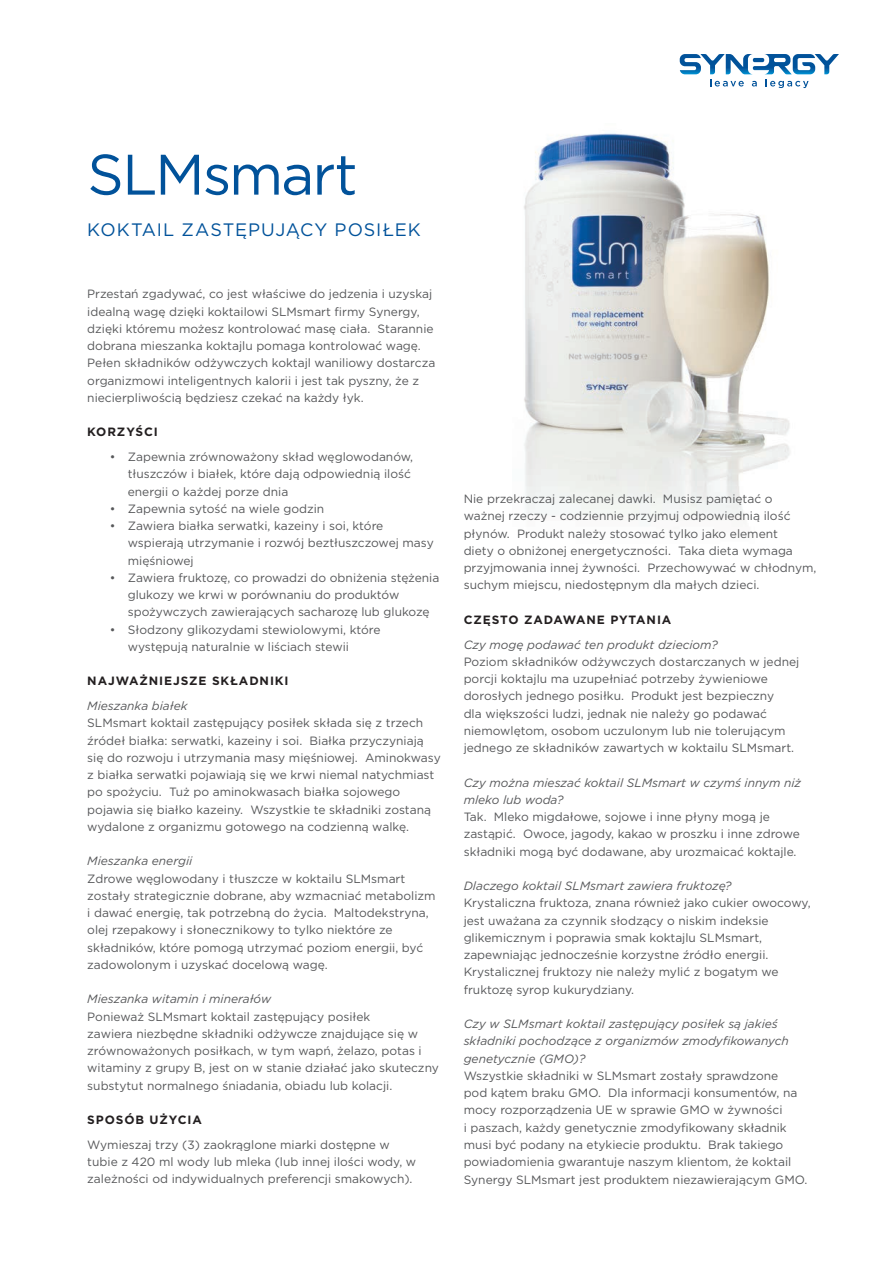
<style>
.page{position:relative;width:893px;height:1263px;background:#fff}
.page>*{position:absolute;margin:0;border:0;box-sizing:border-box;transform-origin:0 0}
.t1{font:57px "Gotham";letter-spacing:-.03em;color:#01529a}
.t2{font:18px "Gotham";letter-spacing:.05em;color:#01529a}
.t3{font:12px/17.2px "Gotham";color:#57585a}
.t4{font:italic 12px/17.2px "Gotham";color:#57585a}
.t5{font:700 12px "Gotham";letter-spacing:.075em;color:#231f20}
</style>
<div class="page">
<img style="left:524px;top:133px;width:266px;height:388px">
<svg style="left:680px;top:54px;width:159px;height:34px"></svg>
<svg style="left:655px;top:178px;width:6px;height:3px"></svg>
<svg style="left:655px;top:235px;width:6px;height:3px"></svg>
<svg style="left:655px;top:293px;width:6px;height:3px"></svg>
<svg style="left:655px;top:344px;width:6px;height:4px"></svg>
<p class="t1" style="left:87px;top:138px;width:272px">SLMsmart</p>
<p class="t2" style="left:87px;top:218px;width:335px">KOKTAIL ZASTĘPUJĄCY POSIŁEK</p>
<p class="t3" style="left:87px;top:285px;width:349px">Przestań zgadywać, co jest właściwe do jedzenia i uzyskaj idealną wagę dzięki koktailowi SLMsmart firmy Synergy, dzięki któremu możesz kontrolować masę ciała. Starannie dobrana mieszanka koktajlu pomaga kontrolować wagę.<br>Pełen składników odżywczych koktajl waniliowy dostarcza organizmowi inteligentnych kalorii i jest tak pyszny, że z niecierpliwością będziesz czekać na każdy łyk.</p>
<p class="t5" style="left:87px;top:424px;width:72px">KORZYŚCI</p>
<p class="t3" style="left:128px;top:448px;width:287px;text-indent:-18px">• Zapewnia zrównoważony skład węglowodanów, tłuszczów i białek, które dają odpowiednią ilość energii o każdej porze dnia</p>
<p class="t3" style="left:110px;top:500px;width:216px">• Zapewnia sytość na wiele godzin</p>
<p class="t3" style="left:128px;top:517px;width:307px;text-indent:-18px">• Zawiera białka serwatki, kazeiny i soi, które wspierają utrzymanie i rozwój beztłuszczowej masy mięśniowej</p>
<p class="t3" style="left:128px;top:569px;width:313px;text-indent:-18px">• Zawiera fruktozę, co prowadzi do obniżenia stężenia glukozy we krwi w porównaniu do produktów spożywczych zawierających sacharozę lub glukozę</p>
<p class="t3" style="left:128px;top:620px;width:254px;text-indent:-18px">• Słodzony glikozydami stewiolowymi, które występują naturalnie w liściach stewii</p>
<p class="t5" style="left:87px;top:673px;width:203px">NAJWAŻNIEJSZE SKŁADNIKI</p>
<p class="t4" style="left:87px;top:697px;width:102px">Mieszanka białek</p>
<p class="t3" style="left:87px;top:714px;width:355px">SLMsmart koktail zastępujący posiłek składa się z trzech źródeł białka: serwatki, kazeiny i soi. Białka przyczyniają się do rozwoju i utrzymania masy mięśniowej. Aminokwasy z białka serwatki pojawiają się we krwi niemal natychmiast po spożyciu. Tuż po aminokwasach białka sojowego pojawia się białko kazeiny. Wszystkie te składniki zostaną wydalone z organizmu gotowego na codzienną walkę.</p>
<p class="t4" style="left:87px;top:852px;width:107px">Mieszanka energii</p>
<p class="t3" style="left:87px;top:869px;width:350px">Zdrowe węglowodany i tłuszcze w koktailu SLMsmart zostały strategicznie dobrane, aby wzmacniać metabolizm i dawać energię, tak potrzebną do życia. Maltodekstryna, olej rzepakowy i słonecznikowy to tylko niektóre ze składników, które pomogą utrzymać poziom energii, być zadowolonym i uzyskać docelową wagę.</p>
<p class="t4" style="left:87px;top:990px;width:185px">Mieszanka witamin i minerałów</p>
<p class="t3" style="left:87px;top:1007px;width:353px">Ponieważ SLMsmart koktail zastępujący posiłek<br>zawiera niezbędne składniki odżywcze znajdujące się w zrównoważonych posiłkach, w tym wapń, żelazo, potas i witaminy z grupy B, jest on w stanie działać jako skuteczny substytut normalnego śniadania, obiadu lub kolacji.</p>
<p class="t5" style="left:87px;top:1112px;width:116px">SPOSÓB UŻYCIA</p>
<p class="t3" style="left:87px;top:1136px;width:330px">Wymieszaj trzy (3) zaokrąglone miarki dostępne w tubie z 420 ml wody lub mleka (lub innej ilości wody, w zależności od indywidualnych preferencji smakowych).</p>
<p class="t3" style="left:464px;top:490px;width:354px">Nie przekraczaj zalecanej dawki. Musisz pamiętać o ważnej rzeczy - codziennie przyjmuj odpowiednią ilość płynów. Produkt należy stosować tylko jako element<br>diety o obniżonej energetyczności. Taka dieta wymaga przyjmowania innej żywności. Przechowywać w chłodnym, suchym miejscu, niedostępnym dla małych dzieci.</p>
<p class="t5" style="left:464px;top:612px;width:209px">CZĘSTO ZADAWANE PYTANIA</p>
<p class="t4" style="left:464px;top:635px;width:256px">Czy mogę podawać ten produkt dzieciom?</p>
<p class="t3" style="left:464px;top:653px;width:337px">Poziom składników odżywczych dostarczanych w jednej porcji koktajlu ma uzupełniać potrzeby żywieniowe dorosłych jednego posiłku. Produkt jest bezpieczny<br>dla większości ludzi, jednak nie należy go podawać niemowlętom, osobom uczulonym lub nie tolerującym jednego ze składników zawartych w koktailu SLMsmart.</p>
<p class="t4" style="left:464px;top:773px;width:339px">Czy można mieszać koktail SLMsmart w czymś innym niż mleko lub woda?</p>
<p class="t3" style="left:464px;top:808px;width:338px">Tak. Mleko migdałowe, sojowe i inne płyny mogą je zastąpić. Owoce, jagody, kakao w proszku i inne zdrowe składniki mogą być dodawane, aby urozmaicać koktajle.</p>
<p class="t4" style="left:464px;top:877px;width:270px">Dlaczego koktail SLMsmart zawiera fruktozę?</p>
<p class="t3" style="left:464px;top:894px;width:348px">Krystaliczna fruktoza, znana również jako cukier owocowy, jest uważana za czynnik słodzący o niskim indeksie glikemicznym i poprawia smak koktajlu SLMsmart, zapewniając jednocześnie korzystne źródło energii.<br>Krystalicznej fruktozy nie należy mylić z bogatym we fruktozę syrop kukurydziany.</p>
<p class="t4" style="left:464px;top:1015px;width:327px">Czy w SLMsmart koktail zastępujący posiłek są jakieś składniki pochodzące z organizmów zmodyfikowanych genetycznie (GMO)?</p>
<p class="t3" style="left:464px;top:1067px;width:345px">Wszystkie składniki w SLMsmart zostały sprawdzone<br>pod kątem braku GMO. Dla informacji konsumentów, na mocy rozporządzenia UE w sprawie GMO w żywności<br>i paszach, każdy genetycznie zmodyfikowany składnik musi być podany na etykiecie produktu. Brak takiego powiadomienia gwarantuje naszym klientom, że koktail Synergy SLMsmart jest produktem niezawierającym GMO.</p>
</div>
